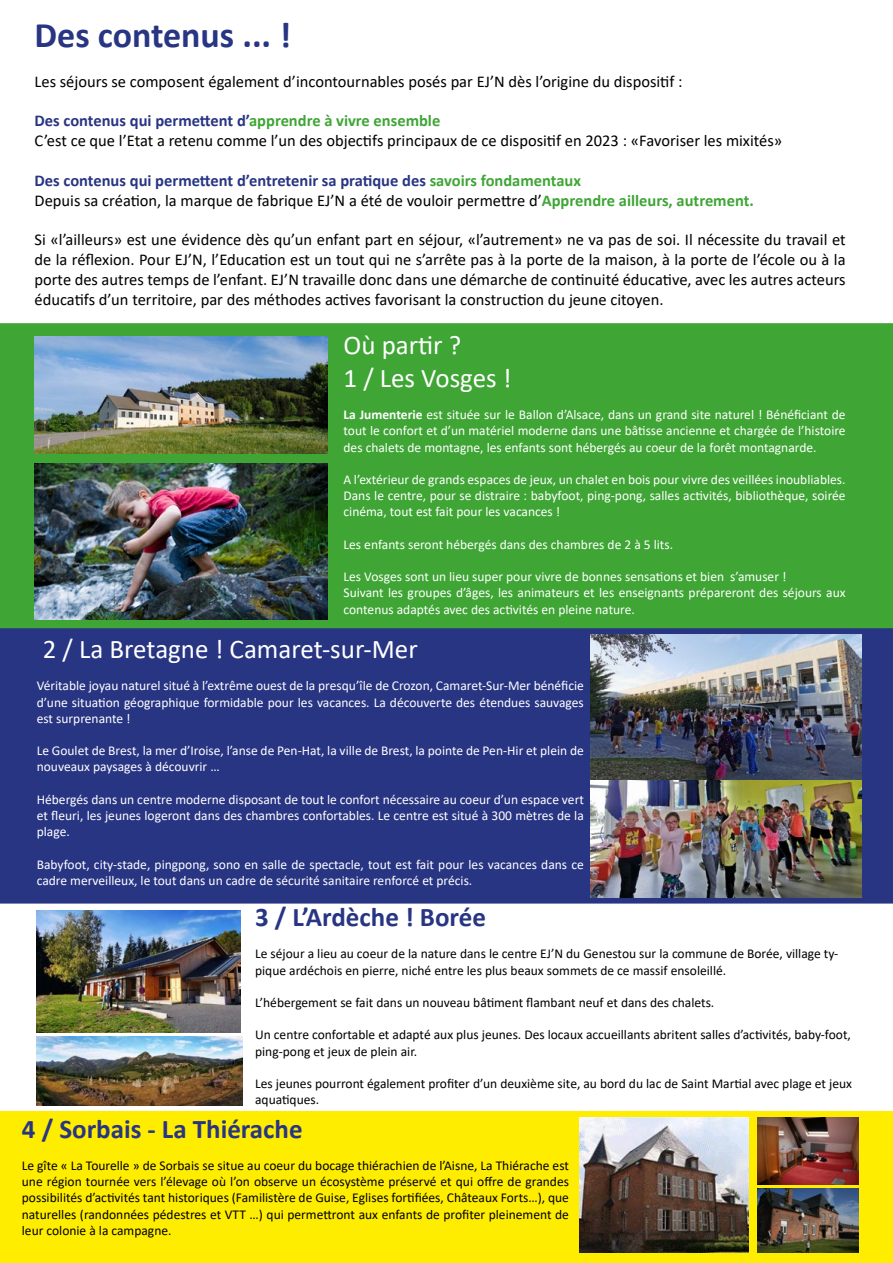
<style>
.page{position:relative;width:893px;height:1263px;background:#fff}
.page>*{position:absolute;margin:0;border:0;box-sizing:border-box;transform-origin:0 0}
.t1{font:700 36px "Calibri";color:#283583}
.t2{font:27px/32.4px "Calibri";color:#fff}
.t3{font:700 27px "Calibri";color:#283583}
.t4{font:16.5px/19.8px "Calibri";color:#000}
.t5{font:13.5px/16.2px "Calibri";color:#fff;text-align:justify}
.t6{font:13.5px/16.2px "Calibri";color:#000}
.s1{font-weight:700;color:#283583}
.s2{font-weight:700;color:#3fa535}
.s3{font-weight:700}
</style>
<div class="page">
<div style="left:0;top:323px;width:893px;height:305px;background:#3fa535"></div>
<div style="left:0;top:628px;width:893px;height:275px;background:#283583"></div>
<img style="left:591px;top:780px;width:271px;height:118px">
<img style="left:35px;top:337px;width:293px;height:116px">
<img style="left:35px;top:463px;width:293px;height:156px">
<img style="left:37px;top:910px;width:204px;height:123px">
<img style="left:37px;top:1036px;width:205px;height:70px">
<div style="left:0;top:1111px;width:893px;height:152px;background:#ffed00"></div>
<img style="left:580px;top:1117px;width:168px;height:136px">
<img style="left:757px;top:1117px;width:101px;height:68px">
<img style="left:757px;top:1188px;width:101px;height:65px">
<img style="left:591px;top:635px;width:271px;height:145px">
<h1 class="t1" style="left:35px;top:10px;width:258px">Des contenus ... !</h1>
<p class="t4" style="left:35px;top:71px;width:650px">Les séjours se composent également d’incontournables posés par EJ’N dès l’origine du dispositif :</p>
<p class="t4" style="left:35px;top:111px;width:749px"><span class="s1">Des contenus qui permettent d’</span><span class="s2">apprendre à vivre ensemble<br></span>C’est ce que l’Etat a retenu comme l’un des objectifs principaux de ce dispositif en 2023 : «Favoriser les mixités»</p>
<p class="t4" style="left:35px;top:170px;width:721px"><span class="s1">Des contenus qui permettent d’entretenir sa pratique des</span> <span class="s2">savoirs fondamentaux<br></span>Depuis sa création, la marque de fabrique EJ’N a été de vouloir permettre d’<span class="s2">Apprendre ailleurs, autrement.</span></p>
<p class="t4" style="left:35px;top:229px;width:813px;text-align:justify">Si «l’ailleurs» est une évidence dès qu’un enfant part en séjour, «l’autrement» ne va pas de soi. Il nécessite du travail et de la réflexion. Pour EJ’N, l’Education est un tout qui ne s’arrête pas à la porte de la maison, à la porte de l’école ou à la porte des autres temps de l’enfant. EJ’N travaille donc dans une démarche de continuité éducative, avec les autres acteurs éducatifs d’un territoire, par des méthodes actives favorisant la construction du jeune citoyen.</p>
<h2 class="t2" style="left:344px;top:329px;width:170px">Où partir ?<br>1 / Les Vosges !</h2>
<p class="t5" style="left:344px;top:406px;width:504px"><span class="s3">La Jumenterie</span> est située sur le Ballon d’Alsace, dans un grand site naturel ! Bénéficiant de tout le confort et d’un matériel moderne dans une bâtisse ancienne et chargée de l’histoire des chalets de montagne, les enfants sont hébergés au coeur de la forêt montagnarde.</p>
<p class="t5" style="left:344px;top:471px;width:504px">A l’extérieur de grands espaces de jeux, un chalet en bois pour vivre des veillées inoubliables.<br>Dans le centre, pour se distraire : babyfoot, ping-pong, salles activités, bibliothèque, soirée cinéma, tout est fait pour les vacances !</p>
<p class="t5" style="left:344px;top:536px;width:331px">Les enfants seront hébergés dans des chambres de 2 à 5 lits.</p>
<p class="t5" style="left:344px;top:568px;width:504px;text-align:left">Les Vosges sont un lieu super pour vivre de bonnes sensations et bien s’amuser !<br>Suivant les groupes d’âges, les animateurs et les enseignants prépareront des séjours aux contenus adaptés avec des activités en pleine nature.</p>
<h2 class="t2" style="left:43px;top:632px;width:376px">2 / La Bretagne ! Camaret-sur-Mer</h2>
<p class="t5" style="left:37px;top:677px;width:549px">Véritable joyau naturel situé à l’extrême ouest de la presqu’île de Crozon, Camaret-Sur-Mer bénéficie d’une situation géographique formidable pour les vacances. La découverte des étendues sauvages est surprenante !</p>
<p class="t5" style="left:37px;top:742px;width:549px">Le Goulet de Brest, la mer d’Iroise, l’anse de Pen-Hat, la ville de Brest, la pointe de Pen-Hir et plein de nouveaux paysages à découvrir …</p>
<p class="t5" style="left:37px;top:791px;width:549px">Hébergés dans un centre moderne disposant de tout le confort nécessaire au coeur d’un espace vert et fleuri, les jeunes logeront dans des chambres confortables. Le centre est situé à 300 mètres de la plage.</p>
<p class="t5" style="left:37px;top:856px;width:549px">Babyfoot, city-stade, pingpong, sono en salle de spectacle, tout est fait pour les vacances dans ce cadre merveilleux, le tout dans un cadre de sécurité sanitaire renforcé et précis.</p>
<h2 class="t3" style="left:255px;top:898px;width:232px">3 / L’Ardèche ! Borée</h2>
<p class="t6" style="left:255px;top:945px;width:585px">Le séjour a lieu au coeur de la nature dans le centre EJ’N du Genestou sur la commune de Borée, village ty&shy;pique ardéchois en pierre, niché entre les plus beaux sommets de ce massif ensoleillé.</p>
<p class="t6" style="left:255px;top:994px;width:461px">L’hébergement se fait dans un nouveau bâtiment flambant neuf et dans des chalets.</p>
<p class="t6" style="left:255px;top:1026px;width:597px">Un centre confortable et adapté aux plus jeunes. Des locaux accueillants abritent salles d’activités, baby-foot, ping-pong et jeux de plein air.</p>
<p class="t6" style="left:255px;top:1075px;width:598px">Les jeunes pourront également profiter d’un deuxième site, au bord du lac de Saint Martial avec plage et jeux aquatiques.</p>
<h2 class="t3" style="left:22px;top:1109px;width:282px">4 / Sorbais - La Thiérache</h2>
<p class="t6" style="left:22px;top:1157px;width:549px;text-align:justify">Le gîte « La Tourelle » de Sorbais se situe au coeur du bocage thiérachien de l’Aisne, La Thiérache est une région tournée vers l’élevage où l’on observe un écosystème préservé et qui offre de grandes possibilités d’activités tant historiques (Familistère de Guise, Eglises fortifiées, Châteaux Forts…), que naturelles (randonnées pédestres et VTT …) qui permettront aux enfants de profiter pleinement de leur colonie à la campagne.</p>
</div>
